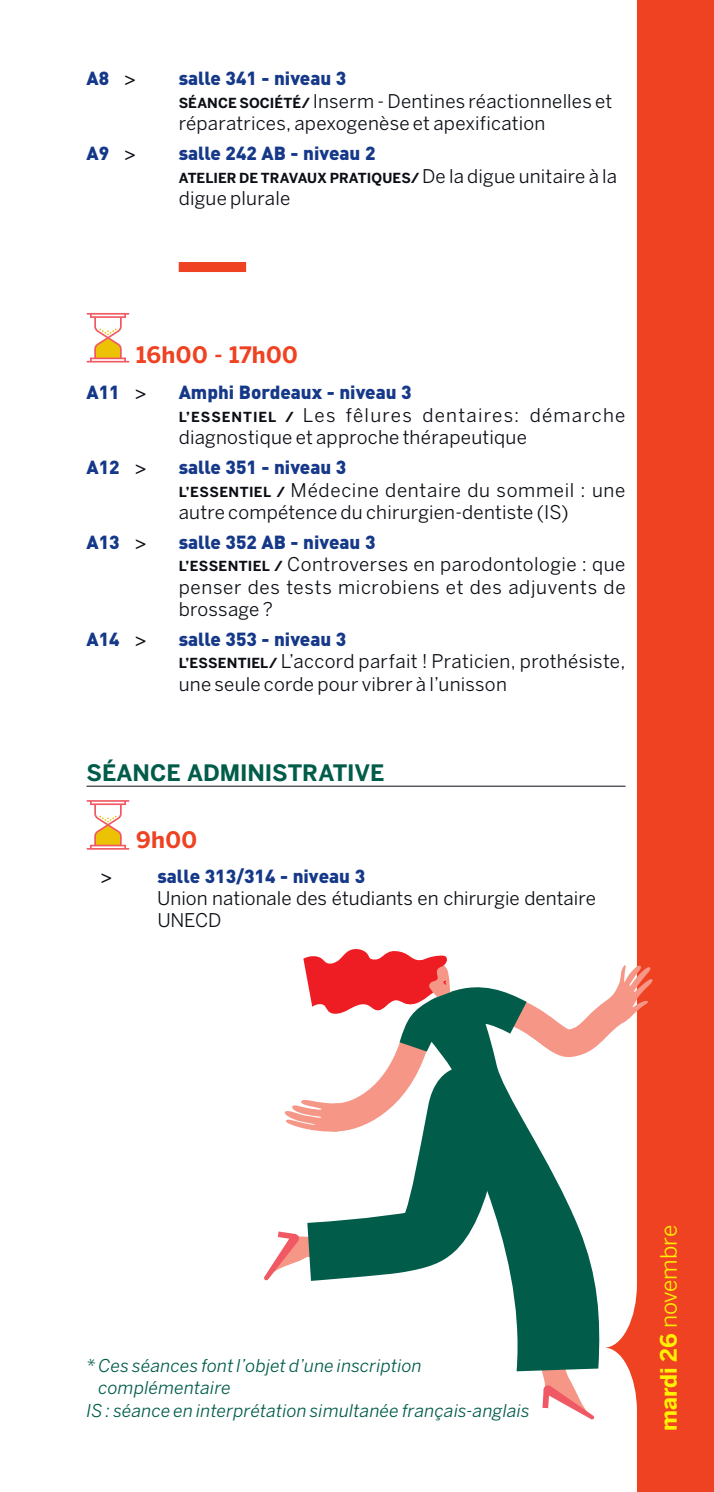
<style>
.page{position:relative;width:714px;height:1492px;background:#fff}
.page>*{position:absolute;margin:0;border:0;box-sizing:border-box;transform-origin:0 0}
.t1{font:700 22.5px "Benton Sans";letter-spacing:-.005em;color:#015c4a}
.t2{font:22.5px "Benton Sans";color:#fff101}
.t3{font:700 22.5px "Benton Sans";letter-spacing:.015em;color:#ef4222}
.t4{font:18.75px/22.5px "Benton Sans";letter-spacing:.015em;color:#0b0e15}
.t5{font:900 18.75px "DIN";color:#153889}
.t6{font:700 18.75px "DIN Condensed";color:#0b0e15}
.t7{font:italic 17.5px "Benton Sans";letter-spacing:.01em;color:#015c4a}
.t8{font:700 13.75px "Benton Sans";letter-spacing:.005em;color:#0b0e15}
.s1{font-family:"DIN Condensed";font-weight:700;color:#0b0e15}
.s2{font-weight:700;font-size:13.75px}
.s3{font-weight:400;font-size:18.75px}
.s4{font-weight:700}
</style>
<div class="page">
<svg style="left:604px;top:0;width:109px;height:1491px;fill:#ef4222"></svg>
<svg style="left:538px;top:1370px;width:57px;height:50px"></svg>
<svg style="left:264px;top:1231px;width:58px;height:50px"></svg>
<svg style="left:504px;top:1132px;width:96px;height:238px;fill:#015c4a"></svg>
<svg style="left:307px;top:1132px;width:197px;height:148px;fill:#015c4a"></svg>
<svg style="left:284px;top:947px;width:369px;height:185px"></svg>
<svg style="left:86px;top:313px;width:43px;height:49px"></svg>
<svg style="left:86px;top:800px;width:43px;height:49px"></svg>
<hr style="left:86px;top:785px;width:539px;height:1px;background:#0b0e15">
<div style="left:179px;top:262px;width:67px;height:10px;background:#ef4222"></div>
<svg style="left:709px;top:1485px;width:5px;height:7px"></svg>
<p class="t5" style="left:86px;top:66px;width:51px">A8 <span class="s1">&gt;</span></p>
<p class="t5" style="left:179px;top:66px;width:169px">salle 341 - niveau 3</p>
<p class="t4" style="left:179px;top:90px;width:435px"><span class="s2">SÉANCE SOCIÉTÉ/</span> Inserm - Dentines réactionnelles et réparatrices, apexogenèse et apexification</p>
<p class="t5" style="left:86px;top:141px;width:51px">A9 <span class="s1">&gt;</span></p>
<p class="t5" style="left:179px;top:141px;width:198px">salle 242 AB - niveau 2</p>
<p class="t8" style="left:179px;top:169px;width:440px">ATELIER DE TRAVAUX PRATIQUES/ <span class="s3">De la digue unitaire à la</span></p>
<p class="t4" style="left:179px;top:187px;width:113px">digue plurale</p>
<p class="t3" style="left:136px;top:341px;width:163px">16h00 - 17h00</p>
<p class="t5" style="left:86px;top:380px;width:61px">A11 <span class="s1">&gt;</span></p>
<p class="t5" style="left:179px;top:380px;width:234px">Amphi Bordeaux - niveau 3</p>
<p class="t4" style="left:179px;top:403px;width:448px"><span class="s2">L’ESSENTIEL /</span> Les fêlures dentaires: démarche diagnostique et approche thérapeutique</p>
<p class="t5" style="left:86px;top:454px;width:61px">A12 <span class="s1">&gt;</span></p>
<p class="t5" style="left:179px;top:454px;width:169px">salle 351 - niveau 3</p>
<p class="t4" style="left:179px;top:478px;width:448px"><span class="s2">L’ESSENTIEL /</span> Médecine dentaire du sommeil : une autre compétence du chirurgien-dentiste (IS)</p>
<p class="t5" style="left:86px;top:529px;width:61px">A13 <span class="s1">&gt;</span></p>
<p class="t5" style="left:179px;top:529px;width:198px">salle 352 AB - niveau 3</p>
<p class="t4" style="left:179px;top:553px;width:448px;text-align:justify"><span class="s2">L’ESSENTIEL /</span> Controverses en parodontologie : que penser des tests microbiens et des adjuvents de brossage ?</p>
<p class="t5" style="left:86px;top:626px;width:61px">A14 <span class="s1">&gt;</span></p>
<p class="t5" style="left:179px;top:626px;width:169px">salle 353 - niveau 3</p>
<p class="t4" style="left:179px;top:650px;width:448px"><span class="s2">L’ESSENTIEL/</span> L’accord parfait ! Praticien, prothésiste, une seule corde pour vibrer à l’unisson</p>
<p class="t1" style="left:86px;top:759px;width:299px">SÉANCE ADMINISTRATIVE</p>
<p class="t3" style="left:136px;top:826px;width:63px">9h00</p>
<p class="t6" style="left:101px;top:863px;width:13px">&gt;</p>
<p class="t5" style="left:157px;top:863px;width:209px">salle 313/314 - niveau 3</p>
<p class="t4" style="left:157px;top:887px;width:440px;line-height:21.8px">Union nationale des étudiants en chirurgie dentaire<br>UNECD</p>
<p class="t7" style="left:86px;top:1354px;width:337px">* Ces séances font l’objet d’une inscription</p>
<p class="t7" style="left:98px;top:1377px;width:134px">complémentaire</p>
<p class="t7" style="left:86px;top:1399px;width:444px">IS : séance en interprétation simultanée français-anglais</p>
<p class="t2" style="left:655px;top:1431px;width:208px;rotate:-90deg"><span class="s4">mardi 26</span> novembre</p>
</div>
